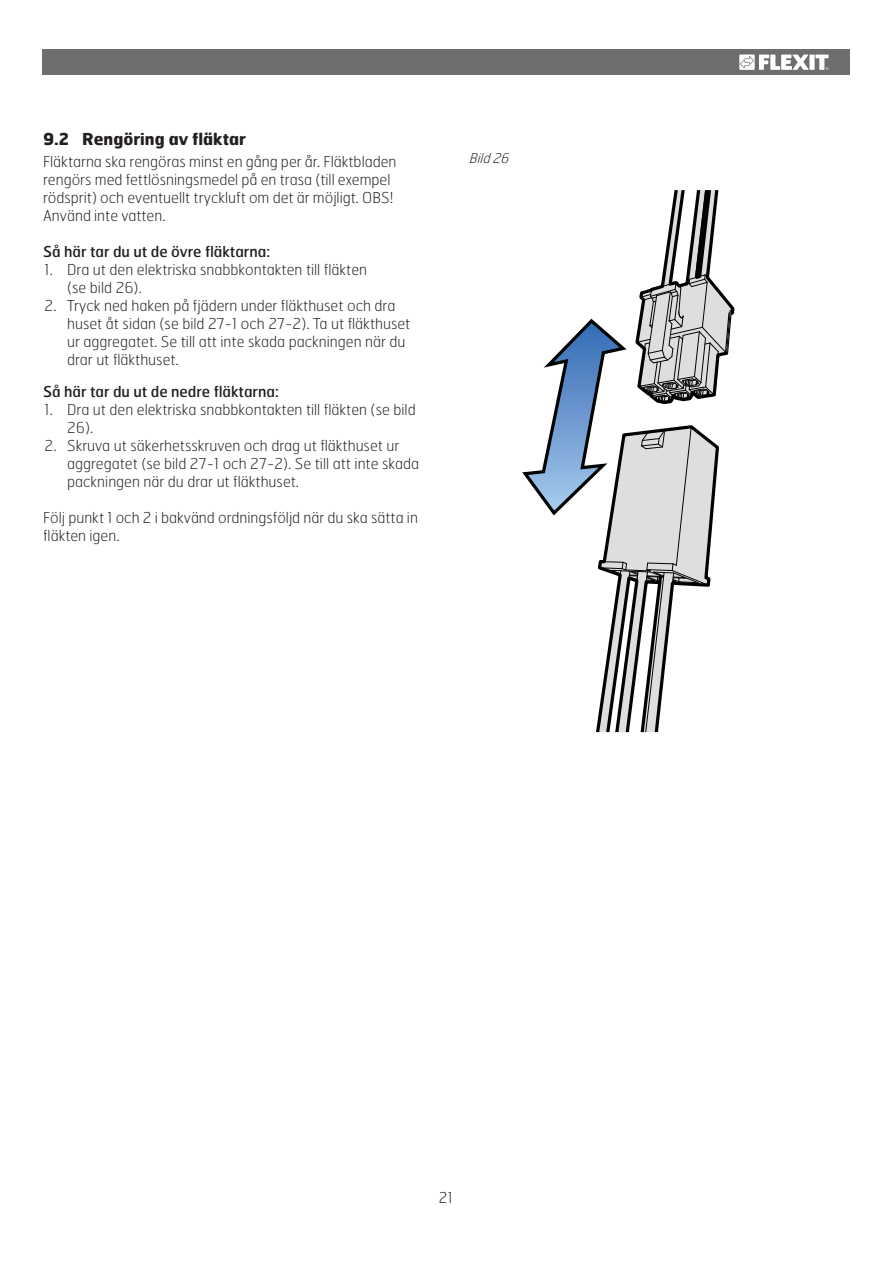
<style>
.page{position:relative;width:893px;height:1263px;background:#fff}
.page>*{position:absolute;margin:0;border:0;box-sizing:border-box;transform-origin:0 0}
.t1{font:700 16.5px "Hermes";color:#231f20}
.t2{font:100 15px/18px "Hermes";color:#231f20}
.t3{font:15px "Hermes";color:#231f20}
.t4{font:italic 100 13.5px "Hermes";color:#231f20}
</style>
<div class="page">
<svg style="left:522px;top:191px;width:213px;height:541px"></svg>
<div style="left:42px;top:49px;width:808px;height:26px;background:#6d6e70"></div>
<div style="left:809px;top:55px;width:5px;height:15px;background:#fff"></div>
<svg style="left:815px;top:55px;width:13px;height:15px"></svg>
<svg style="left:739px;top:55px;width:70px;height:15px"></svg>
<p class="t1" style="left:43px;top:133px;width:205px">9.2 Rengöring av fläktar</p>
<p class="t2" style="left:43px;top:154px;width:355px">Fläktarna ska rengöras minst en gång per år. Fläktbladen rengörs med fettlösningsmedel på en trasa (till exempel rödsprit) och eventuellt tryckluft om det är möjligt. OBS!<br>Använd inte vatten.</p>
<p class="t3" style="left:43px;top:246px;width:228px">Så här tar du ut de övre fläktarna:</p>
<p class="t2" style="left:67px;top:262px;width:301px;text-indent:-22px">1. Dra ut den elektriska snabbkontakten till fläkten (se bild 26).</p>
<p class="t2" style="left:67px;top:298px;width:345px;text-indent:-22px">2. Tryck ned haken på fjädern under fläkthuset och dra huset åt sidan (se bild 27-1 och 27-2). Ta ut fläkthuset ur aggregatet. Se till att inte skada packningen när du drar ut fläkthuset.</p>
<p class="t3" style="left:43px;top:385px;width:237px">Så här tar du ut de nedre fläktarna:</p>
<p class="t2" style="left:67px;top:402px;width:350px;text-indent:-22px">1. Dra ut den elektriska snabbkontakten till fläkten (se bild<br>26).</p>
<p class="t2" style="left:67px;top:438px;width:354px;text-indent:-22px">2. Skruva ut säkerhetsskruven och drag ut fläkthuset ur aggregatet (se bild 27-1 och 27-2). Se till att inte skada packningen när du drar ut fläkthuset.</p>
<p class="t2" style="left:43px;top:510px;width:376px">Följ punkt 1 och 2 i bakvänd ordningsföljd när du ska sätta in fläkten igen.</p>
<p class="t4" style="left:469px;top:153px;width:45px">Bild 26</p>
<p class="t2" style="left:439px;top:1190px;width:16px">21</p>
</div>
